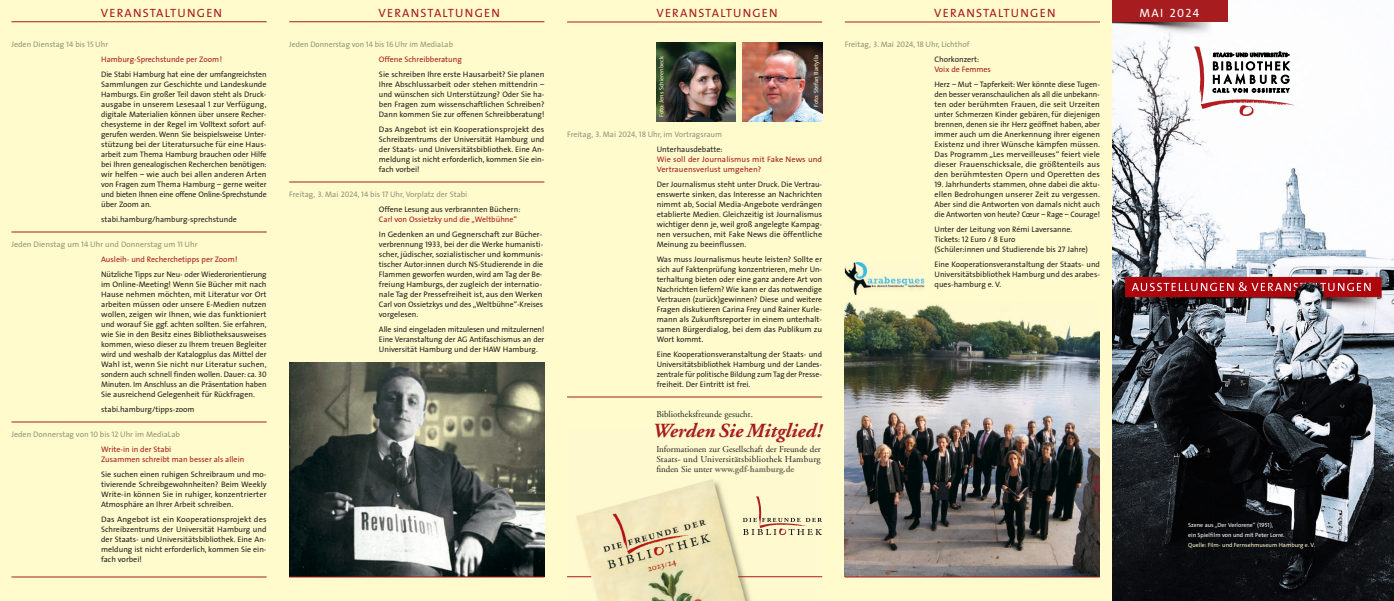
<style>
.page{position:relative;width:1394px;height:601px;background:#fff}
.page>*{position:absolute;margin:0;border:0;box-sizing:border-box;transform-origin:0 0}
.t1{font:20px "Adobe Garamond Bold Italic Os F";letter-spacing:.005em;color:#a61c1f}
.t2{font:12px "The Sans";letter-spacing:.105em;color:#a61c1f}
.t3{font:12px "The Sans Caps";color:#fff}
.t4{font:9px/10px "Adobe Garamond";letter-spacing:.01em;color:#231f20;text-align:justify}
.t5{font:8px/10px "The Sans";color:#231f20;text-align:justify}
.t6{font:8px/15px "The Sans";color:#96937a}
.t7{font:8px/15px "The Sans";color:#a61c1f}
.t8{font:8px/10px "The Sans";color:#231f20;text-align:justify;scale:1.04 1}
.t9{font:6px "The Sans";color:#fffbcc}
.t10{font:6px/10px "The Sans";color:#fff}
.s1{color:#96937a}
.s2{font-family:"The Sans Caps";color:#96937a}
.s3{font-family:"The Sans Caps"}
.s4{color:#a61c1f}
.s5{color:#231f20}
.s6{font-weight:700;color:#76745f}
.s7{font-family:"The Sans"}
</style>
<div class="page">
<div style="left:0;top:0;width:556px;height:600px;background:#fffbcc"></div>
<img style="left:1111px;top:22px;width:283px;height:578px">
<div style="left:1111px;top:0;width:117px;height:22px;background:#a61c1f"></div>
<svg style="left:1194px;top:46px;width:100px;height:70px"></svg>
<div style="left:556px;top:0;width:555px;height:600px;background:#fffbcc"></div>
<hr style="left:567px;top:22px;width:255px;height:1px;background:#a61c1f">
<hr style="left:845px;top:22px;width:255px;height:1px;background:#a61c1f">
<hr style="left:11px;top:577px;width:256px;height:1px;background:#a61c1f">
<hr style="left:289px;top:22px;width:255px;height:1px;background:#a61c1f">
<hr style="left:289px;top:182px;width:255px;height:1px;background:#a61c1f">
<hr style="left:11px;top:22px;width:256px;height:1px;background:#a61c1f">
<hr style="left:11px;top:232px;width:256px;height:1px;background:#a61c1f">
<hr style="left:11px;top:422px;width:256px;height:1px;background:#a61c1f">
<img style="left:845px;top:302px;width:255px;height:275px">
<img style="left:289px;top:362px;width:255px;height:215px">
<img style="left:845px;top:262px;width:79px;height:33px">
<hr style="left:289px;top:577px;width:255px;height:1px;background:#a61c1f">
<img style="left:743px;top:42px;width:79px;height:80px">
<hr style="left:845px;top:577px;width:255px;height:1px;background:#a61c1f">
<img style="left:656px;top:42px;width:80px;height:80px">
<img style="left:567px;top:479px;width:255px;height:122px">
<svg style="left:743px;top:496px;width:79px;height:39px"></svg>
<hr style="left:567px;top:397px;width:255px;height:1px;background:#a61c1f">
<hr style="left:738px;top:576px;width:84px;height:1px;background:#a61c1f">
<svg style="left:567px;top:576px;width:24px;height:1px"></svg>
<svg style="left:1132px;top:282px;width:239px;height:9px;background:#b6434a"></svg>
<h2 class="t2" style="left:101px;top:8px;width:123px">VERANSTALTUNGEN</h2>
<h2 class="t2" style="left:379px;top:8px;width:123px">VERANSTALTUNGEN</h2>
<h2 class="t2" style="left:656px;top:8px;width:123px">VERANSTALTUNGEN</h2>
<h2 class="t2" style="left:934px;top:8px;width:123px">VERANSTALTUNGEN</h2>
<p class="t7" style="left:101px;top:38px;width:122px;text-indent:-90px"><span class="s1">Jeden Dienstag</span> <span class="s2">14</span> <span class="s1">bis</span> <span class="s2">15</span> <span class="s1">Uhr<br></span>Hamburg-Sprechstunde per Zoom!</p>
<p class="t5" style="left:101px;top:70px;width:167px">Die Stabi Hamburg hat eine der umfangreichsten Sammlungen zur Geschichte und Landeskunde Hamburgs. Ein großer Teil davon steht als Druck&shy;ausgabe in unserem Lesesaal <span class="s3">1</span> zur Verfügung, digitale Materialien können über unsere Recher&shy;chesysteme in der Regel im Volltext sofort auf&shy;gerufen werden. Wenn Sie beispielsweise Unter&shy;stützung bei der Literatursuche für eine Haus&shy;arbeit zum Thema Hamburg brauchen oder Hilfe bei Ihren genealogischen Recherchen benötigen: wir helfen – wie auch bei allen anderen Arten von Fragen zum Thema Hamburg – gerne weiter und bieten Ihnen eine offene Online-Sprechstunde über Zoom an.</p>
<p class="t5" style="left:101px;top:215px;width:137px">stabi.hamburg/hamburg-sprechstunde</p>
<p class="t6" style="left:101px;top:238px;width:138px;text-indent:-90px">Jeden Dienstag um <span class="s3">14</span> Uhr und Donnerstag um <span class="s3">11</span> Uhr<br><span class="s4">Ausleih- und Recherchetipps per Zoom!</span></p>
<p class="t5" style="left:101px;top:270px;width:167px">Nützliche Tipps zur Neu- oder Wiederorientierung im Online-Meeting! Wenn Sie Bücher mit nach Hause nehmen möchten, mit Literatur vor Ort arbeiten müssen oder unsere E-Medien nutzen wollen, zeigen wir Ihnen, wie das funktioniert und worauf Sie ggf. achten sollten. Sie erfahren, wie Sie in den Besitz eines Bibliotheksausweises kommen, wieso dieser zu Ihrem treuen Begleiter wird und weshalb der Katalogplus das Mittel der Wahl ist, wenn Sie nicht nur Literatur suchen, sondern auch schnell finden wollen. Dauer: ca. <span class="s3">30<br></span>Minuten. Im Anschluss an die Präsentation haben Sie ausreichend Gelegenheit für Rückfragen.</p>
<p class="t5" style="left:101px;top:405px;width:95px">stabi.hamburg/tipps-zoom</p>
<p class="t6" style="left:101px;top:428px;width:80px;text-indent:-90px">Jeden Donnerstag von <span class="s3">10</span> bis <span class="s3">12</span> Uhr im MediaLab<br><span class="s4">Write-in in der Stabi</span></p>
<p class="t7" style="left:101px;top:453px;width:145px">Zusammen schreibt man besser als allein</p>
<p class="t5" style="left:101px;top:470px;width:167px">Sie suchen einen ruhigen Schreibraum und mo&shy;tivierende Schreibgewohnheiten? Beim Weekly Write-in können Sie in ruhiger, konzentrierter Atmosphäre an Ihrer Arbeit schreiben.</p>
<p class="t8" style="left:101px;top:515px;width:161px">Das Angebot ist ein Kooperationsprojekt des Schreibzentrums der Universität Hamburg und der Staats- und Universitätsbibliothek. Eine An&shy;meldung ist nicht erforderlich, kommen Sie ein&shy;fach vorbei!</p>
<p class="t6" style="left:379px;top:38px;width:84px;text-indent:-90px">Jeden Donnerstag von <span class="s3">14</span> bis <span class="s3">16</span> Uhr im MediaLab<br><span class="s4">Offene Schreibberatung</span></p>
<p class="t5" style="left:379px;top:70px;width:167px">Sie schreiben Ihre erste Hausarbeit? Sie planen Ihre Abschlussarbeit oder stehen mittendrin – und wünschen sich Unterstützung? Oder Sie ha&shy;ben Fragen zum wissenschaftlichen Schreiben?<br>Dann kommen Sie zur offenen Schreibberatung!</p>
<p class="t5" style="left:379px;top:125px;width:167px">Das Angebot ist ein Kooperationsprojekt des Schreibzentrums der Universität Hamburg und der Staats- und Universitätsbibliothek. Eine An&shy;meldung ist nicht erforderlich, kommen Sie ein&shy;fach vorbei!</p>
<p class="t6" style="left:379px;top:188px;width:143px;text-indent:-90px">Freitag, <span class="s3">3.</span> Mai <span class="s3">2024, 14</span> bis <span class="s3">17</span> Uhr, Vorplatz der Stabi<br><span class="s5">Offene Lesung aus verbrannten Büchern:</span></p>
<p class="t7" style="left:379px;top:213px;width:140px">Carl von Ossietzky und die „Weltbühne“</p>
<p class="t5" style="left:379px;top:230px;width:166px;text-align:left">In Gedenken an und Gegnerschaft zur Bücher&shy;verbrennung <span class="s3">1933,</span> bei der die Werke humanisti&shy;scher, jüdischer, sozialistischer und kommunis&shy;tischer Autor:innen durch NS-Studierende in die Flammen geworfen wurden, wird am Tag der Be&shy;freiung Hamburgs, der zugleich der internatio&shy;nale Tag der Pressefreiheit ist, aus den Werken Carl von Ossietzkys und des „Weltbühne“-Kreises vorgelesen.</p>
<p class="t5" style="left:379px;top:325px;width:167px">Alle sind eingeladen mitzulesen und mitzulernen!<br>Eine Veranstaltung der AG Antifaschismus an der Universität Hamburg und der HAW Hamburg.</p>
<p class="t9" style="left:659px;top:117px;width:62px;rotate:-90deg">Foto: Jens Schierenbeck</p>
<p class="t9" style="left:814px;top:107px;width:54px;rotate:-90deg">Foto: Stefan Bartylla</p>
<p class="t6" style="left:567px;top:128px;width:157px;text-align:right">Freitag, <span class="s3">3.</span> Mai <span class="s3">2024, 18</span> Uhr, im Vortragsraum<br><span class="s5">Unterhausdebatte:</span></p>
<p class="t7" style="left:657px;top:155px;width:167px;line-height:10px">Wie soll der Journalismus mit Fake News und<br>Vertrauensverlust umgehen?</p>
<p class="t5" style="left:657px;top:180px;width:167px">Der Journalismus steht unter Druck. Die Vertrau&shy;enswerte sinken, das Interesse an Nachrichten nimmt ab, Social Media-Angebote verdrängen etablierte Medien. Gleichzeitig ist Journalismus wichtiger denn je, weil groß angelegte Kampag&shy;nen versuchen, mit Fake News die öffentliche Meinung zu beeinflussen.</p>
<p class="t5" style="left:657px;top:255px;width:167px">Was muss Journalismus heute leisten? Sollte er sich auf Faktenprüfung konzentrieren, mehr Un&shy;terhaltung bieten oder eine ganz andere Art von Nachrichten liefern? Wie kann er das notwendige Vertrauen (zurück)gewinnen? Diese und weitere Fragen diskutieren Carina Frey und Rainer Kurle&shy;mann als Zukunftsreporter in einem unterhalt&shy;samen Bürgerdialog, bei dem das Publikum zu Wort kommt.</p>
<p class="t5" style="left:657px;top:350px;width:167px">Eine Kooperationsveranstaltung der Staats- und Universitätsbibliothek Hamburg und der Landes&shy;zentrale für politische Bildung zum Tag der Presse&shy;freiheit. Der Eintritt ist frei.</p>
<p class="t4" style="left:656px;top:410px;width:98px">Bibliotheksfreunde gesucht.</p>
<h1 class="t1" style="left:652px;top:423px;width:172px">Werden Sie Mitglied!</h1>
<p class="t4" style="left:656px;top:445px;width:166px">Informationen zur Gesellschaft der Freunde der Staats- und Universitätsbibliothek Hamburg finden Sie unter <span class="s6">www.gdf-hamburg.de</span></p>
<p class="t6" style="left:935px;top:38px;width:46px;text-indent:-90px">Freitag, <span class="s3">3.</span> Mai <span class="s3">2024, 18</span> Uhr, Lichthof<br><span class="s5">Chorkonzert:</span></p>
<p class="t7" style="left:935px;top:63px;width:58px">Voix de Femmes</p>
<p class="t5" style="left:935px;top:80px;width:167px">Herz – Mut – Tapferkeit: Wer könnte diese Tugen&shy;den besser veranschaulichen als all die unbekann&shy;ten oder berühmten Frauen, die seit Urzeiten unter Schmerzen Kinder gebären, für diejenigen brennen, denen sie ihr Herz geöffnet haben, aber immer auch um die Anerkennung ihrer eigenen Existenz und ihrer Wünsche kämpfen müssen.<br>Das Programm „Les merveilleuses“ feiert viele dieser Frauenschicksale, die größtenteils aus den berühmtesten Opern und Operetten des</p>
<p class="t5" style="left:935px;top:180px;width:167px"><span class="s3">19</span>. Jahrhunderts stammen, ohne dabei die aktu&shy;ellen Bedrohungen unserer Zeit zu vergessen.<br>Aber sind die Antworten von damals nicht auch die Antworten von heute? Cœur – Rage – Courage!</p>
<p class="t5" style="left:935px;top:225px;width:155px;text-align:left">Unter der Leitung von Rémi Laversanne.<br>Tickets: <span class="s3">12</span> Euro / <span class="s3">8</span> Euro<br>(Schüler:innen und Studierende bis <span class="s3">27</span> Jahre)</p>
<p class="t5" style="left:935px;top:260px;width:167px">Eine Kooperationsveranstaltung der Staats- und Universitätsbibliothek Hamburg und des arabes&shy;ques-hamburg e. V.</p>
<h2 class="t3" style="left:1139px;top:6px;width:61px"><span class="s7">MAI</span> 2024</h2>
<p class="t10" style="left:1188px;top:521px;width:98px">Szene aus „Der Verlorene“ (<span class="s3">1951</span>),<br>ein Spielfilm von und mit Peter Lorre.</p>
<p class="t9" style="left:1188px;top:543px;width:128px">Quelle: Film- und Fernsehmuseum Hamburg e. V.</p>
</div>
